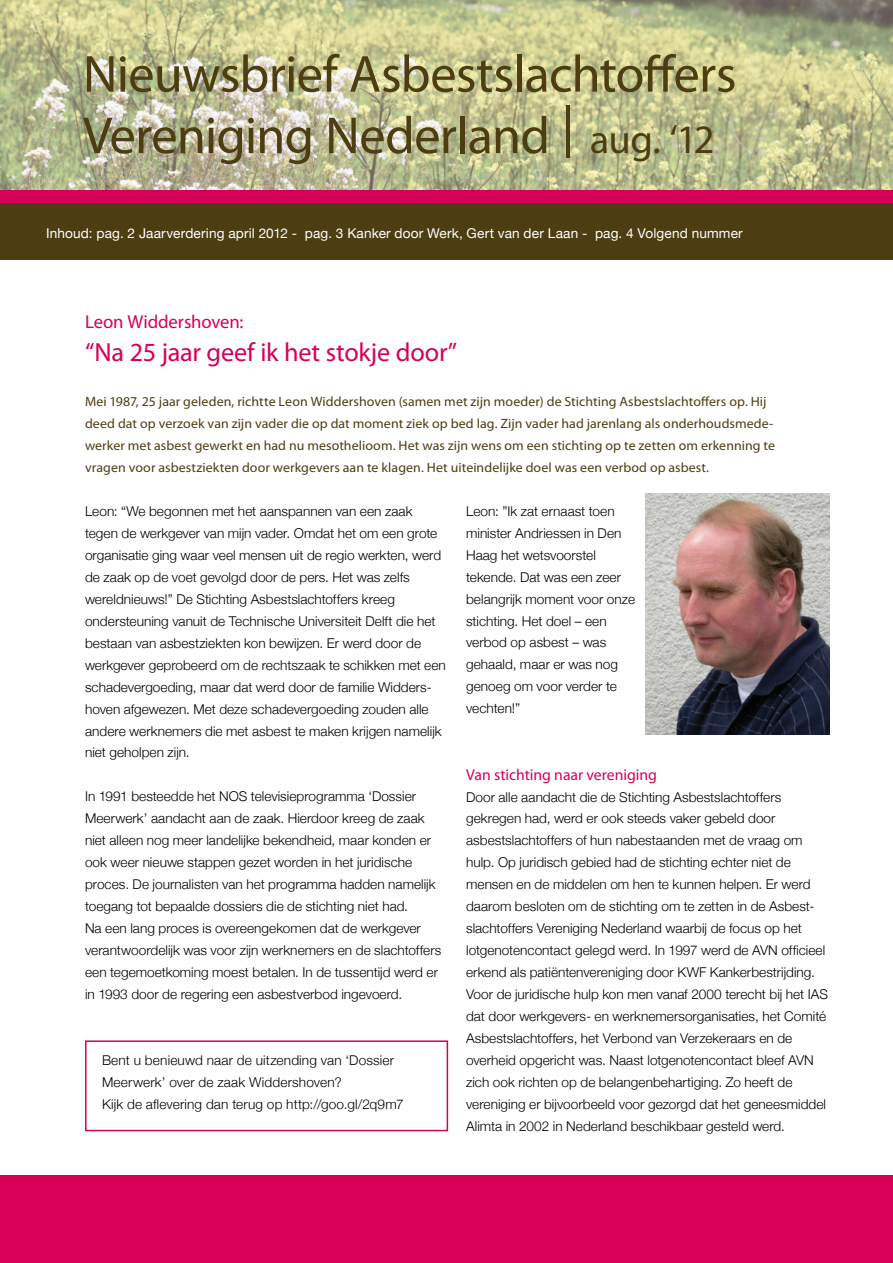
<style>
.page{position:relative;width:893px;height:1263px;background:#fff}
.page>*{position:absolute;margin:0;border:0;box-sizing:border-box;transform-origin:0 0}
.t1{font:52.5px/61.5px "Myriad Pro";letter-spacing:-.015em;color:#4c3e12}
.t2{font:26.25px "Myriad Pro";letter-spacing:-.005em;color:#d60059}
.t3{font:18.75px "Myriad Pro";letter-spacing:-.005em;color:#d60059}
.t4{font:15.75px "Myriad Pro";letter-spacing:-.005em;color:#d60059}
.t5{font:300 13.5px/22px "Helvetica Neue";color:#000}
.t6{font:13.5px/22px "Myriad Pro";letter-spacing:.005em;color:#4c3e12}
.t7{font:13.5px "Helvetica Neue";letter-spacing:.01em;color:#fff}
.s1{font-size:40.5px}
</style>
<div class="page">
<div style="left:0;top:196px;width:893px;height:63px;background:#4c3e12"></div>
<img style="left:0;top:0;width:893px;height:190px">
<div style="left:0;top:190px;width:893px;height:12px;background:#d60059"></div>
<div style="left:0;top:1175px;width:893px;height:88px;background:#d60059"></div>
<div style="left:85px;top:1040px;width:363px;height:91px;border:2px solid #d60059"></div>
<img style="left:645px;top:494px;width:184px;height:241px">
<h1 class="t1" style="left:83px;top:42px;width:655px">Nieuwsbrief Asbestslachtoffers<br>Vereniging Nederland | <span class="s1">aug. ‘12</span></h1>
<p class="t7" style="left:46px;top:225px;width:698px">Inhoud: pag. 2 Jaarverdering april 2012 - pag. 3 Kanker door Werk, Gert van der Laan - pag. 4 Volgend nummer</p>
<h3 class="t3" style="left:85px;top:310px;width:160px">Leon Widdershoven:</h3>
<h2 class="t2" style="left:85px;top:336px;width:374px">“Na 25 jaar geef ik het stokje door”</h2>
<p class="t6" style="left:85px;top:390px;width:691px">Mei 1987, 25 jaar geleden, richtte Leon Widdershoven (samen met zijn moeder) de Stichting Asbestslachtoffers op. Hij deed dat op verzoek van zijn vader die op dat moment ziek op bed lag. Zijn vader had jarenlang als onderhoudsmede&shy;werker met asbest gewerkt en had nu mesothelioom. Het was zijn wens om een stichting op te zetten om erkenning te vragen voor asbestziekten door werkgevers aan te klagen. Het uiteindelijke doel was een verbod op asbest.</p>
<p class="t5" style="left:85px;top:500px;width:362px">Leon: “We begonnen met het aanspannen van een zaak tegen de werkgever van mijn vader. Omdat het om een grote organisatie ging waar veel mensen uit de regio werkten, werd de zaak op de voet gevolgd door de pers. Het was zelfs wereldnieuws!” De Stichting Asbestslachtoffers kreeg ondersteuning vanuit de Technische Universiteit Delft die het bestaan van asbestziekten kon bewijzen. Er werd door de werkgever geprobeerd om de rechtszaak te schikken met een schadevergoeding, maar dat werd door de familie Widders&shy;hoven afgewezen. Met deze schadevergoeding zouden alle andere werknemers die met asbest te maken krijgen namelijk niet geholpen zijn.</p>
<p class="t5" style="left:85px;top:785px;width:358px">In 1991 besteedde het NOS televisieprogramma ‘Dossier Meerwerk’ aandacht aan de zaak. Hierdoor kreeg de zaak niet alleen nog meer landelijke bekendheid, maar konden er ook weer nieuwe stappen gezet worden in het juridische proces. De journalisten van het programma hadden namelijk toegang tot bepaalde dossiers die de stichting niet had.<br>Na een lang proces is overeengekomen dat de werkgever verantwoordelijk was voor zijn werknemers en de slachtoffers een tegemoetkoming moest betalen. In de tussentijd werd er in 1993 door de regering een asbestverbod ingevoerd.</p>
<p class="t5" style="left:102px;top:1049px;width:303px">Bent u benieuwd naar de uitzending van ‘Dossier<br>Meerwerk’ over de zaak Widdershoven?<br>Kijk de aflevering dan terug op http://goo.gl/2q9m7</p>
<p class="t5" style="left:466px;top:499px;width:170px">Leon: ”Ik zat ernaast toen minister Andriessen in Den<br>Haag het wetsvoorstel tekende. Dat was een zeer belangrijk moment voor onze stichting. Het doel – een verbod op asbest – was gehaald, maar er was nog genoeg om voor verder te vechten!”</p>
<p class="t4" style="left:466px;top:764px;width:192px">Van stichting naar vereniging</p>
<p class="t5" style="left:466px;top:785px;width:363px">Door alle aandacht die de Stichting Asbestslachtoffers gekregen had, werd er ook steeds vaker gebeld door asbestslachtoffers of hun nabestaanden met de vraag om hulp. Op juridisch gebied had de stichting echter niet de mensen en de middelen om hen te kunnen helpen. Er werd daarom besloten om de stichting om te zetten in de Asbest&shy;slachtoffers Vereniging Nederland waarbij de focus op het lotgenotencontact gelegd werd. In 1997 werd de AVN officieel erkend als patiëntenvereniging door KWF Kankerbestrijding.<br>Voor de juridische hulp kon men vanaf 2000 terecht bij het IAS dat door werkgevers- en werknemersorganisaties, het Comité Asbestslachtoffers, het Verbond van Verzekeraars en de overheid opgericht was. Naast lotgenotencontact bleef AVN zich ook richten op de belangenbehartiging. Zo heeft de vereniging er bijvoorbeeld voor gezorgd dat het geneesmiddel Alimta in 2002 in Nederland beschikbaar gesteld werd.</p>
</div>
